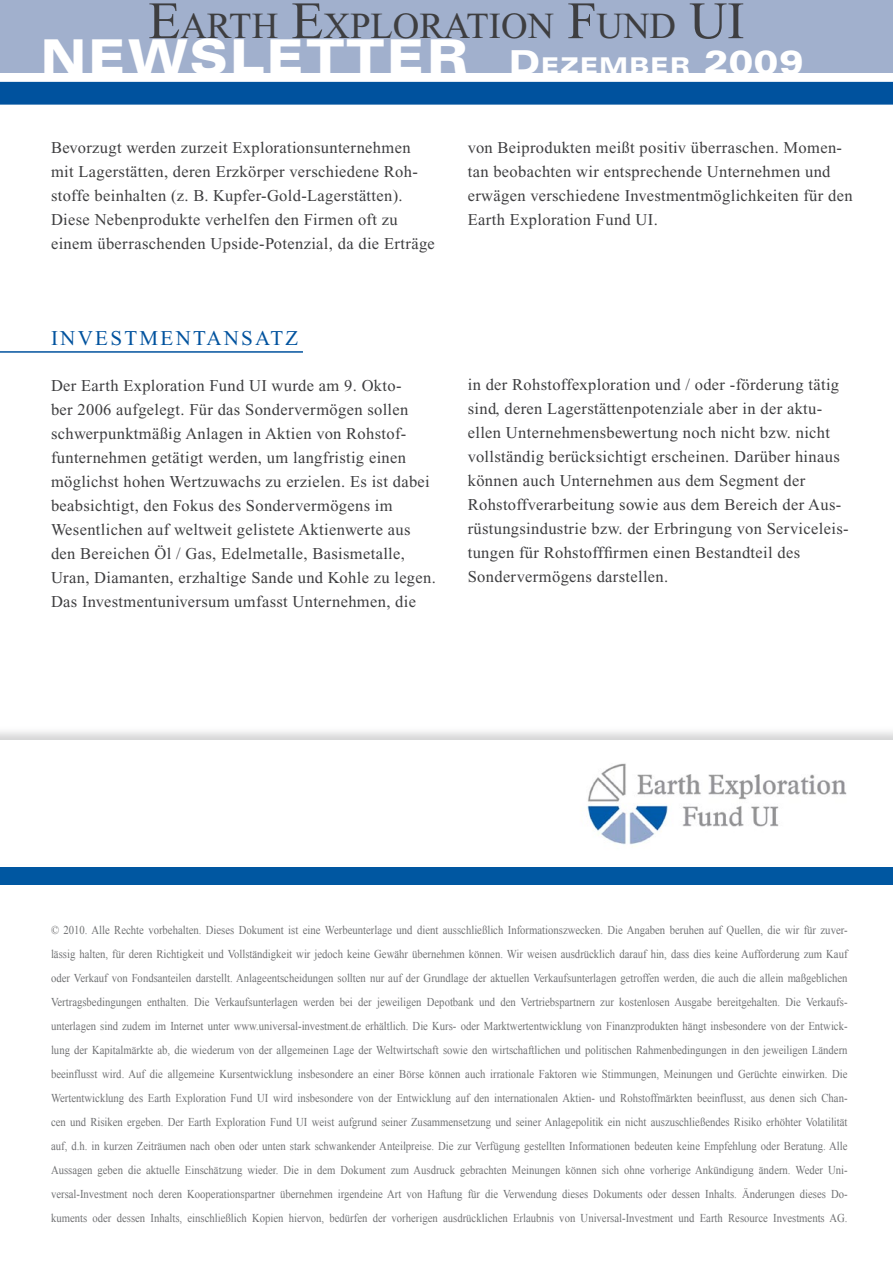
<style>
.page{position:relative;width:893px;height:1263px;background:#fff}
.page>*{position:absolute;margin:0;border:0;box-sizing:border-box;transform-origin:0 0}
.t1{font:900 expanded 48px "Univers";letter-spacing:.02em;color:#fff}
.t2{font:36.75px "Times New Roman";color:#3e3e40}
.t3{font:21px "Times New Roman";letter-spacing:.11em;color:#00529e}
.t4{font:16.5px/24px "Times New Roman";letter-spacing:.02em;color:#3e3e40}
.t5{font:12px/24px "Times New Roman";color:#707173;text-align:justify;scale:.89 1}
.s1{font-size:52.5px}
.s2{font-size:33px}
.s3{font-size:23.1px}
</style>
<div class="page">
<div style="left:0;top:725px;width:893px;height:143px;background:#707173;opacity:.3"></div>
<div style="left:0;top:741px;width:893px;height:123px;background:#fff"></div>
<img style="left:587px;top:763px;width:260px;height:82px">
<div style="left:0;top:868px;width:893px;height:17px;background:#0057a1"></div>
<hr style="left:0;top:351px;width:303px;height:2px;background:#00529e">
<div style="left:0;top:0;width:893px;height:73px;background:#a1b0cd"></div>
<div style="left:0;top:82px;width:893px;height:23px;background:#00529e"></div>
<h2 class="t2" style="left:148px;top:6px;width:569px"><span class="s1">E</span>arth <span class="s1">E</span>xploration <span class="s1">F</span>und <span class="s1">UI</span></h2>
<h1 class="t1" style="left:40px;top:29px;width:764px">NEWSLETTER <span class="s2">D</span><span class="s3">EZEMBER</span> <span class="s2">2009</span></h1>
<p class="t4" style="left:51px;top:136px;width:385px">Bevorzugt werden zurzeit Explorationsunternehmen mit Lagerstätten, deren Erzkörper verschiedene Roh&shy;stoffe beinhalten (z. B. Kupfer-Gold-Lagerstätten).<br>Diese Nebenprodukte verhelfen den Firmen oft zu einem überraschenden Upside-Potenzial, da die Erträge</p>
<h3 class="t4" style="left:468px;top:136px;width:386px">von Beiprodukten meißt positiv überraschen. Momen&shy;tan beobachten wir entsprechende Unternehmen und erwägen verschiedene Investmentmöglichkeiten für den Earth Exploration Fund UI.</h3>
<h3 class="t3" style="left:51px;top:326px;width:15px">Inv</h3>
<h3 class="t3" style="left:95px;top:326px;width:205px">estmentAn satz</h3>
<p class="t4" style="left:51px;top:374px;width:386px">Der Earth Exploration Fund UI wurde am 9. Okto-<br>ber 2006 aufgelegt. Für das Sondervermögen sollen schwerpunktmäßig Anlagen in Aktien von Rohstof&shy;funternehmen getätigt werden, um langfristig einen möglichst hohen Wertzuwachs zu erzielen. Es ist dabei beabsichtigt, den Fokus des Sondervermögens im Wesentlichen auf weltweit gelistete Aktienwerte aus den Bereichen Öl / Gas, Edelmetalle, Basismetalle, Uran, Diamanten, erzhaltige Sande und Kohle zu legen.<br>Das Investmentuniversum umfasst Unternehmen, die</p>
<p class="t4" style="left:468px;top:373px;width:382px">in der Rohstoffexploration und / oder -förderung tätig sind, deren Lagerstättenpotenziale aber in der aktu&shy;ellen Unternehmensbewertung noch nicht bzw. nicht vollständig berücksichtigt erscheinen. Darüber hinaus können auch Unternehmen aus dem Segment der Rohstoffverarbeitung sowie aus dem Bereich der Aus&shy;rüstungsindustrie bzw. der Erbringung von Serviceleis&shy;tungen für Rohstofffirmen einen Bestandteil des Sondervermögens darstellen.</p>
<p class="t5" style="left:51px;top:918px;width:896px">© 2010. Alle Rechte vorbehalten. Dieses Dokument ist eine Werbeunterlage und dient ausschließlich Informationszwecken. Die Angaben beruhen auf Quellen, die wir für zuver&shy;lässig halten, für deren Richtigkeit und Vollständigkeit wir jedoch keine Gewähr übernehmen können. Wir weisen ausdrücklich darauf hin, dass dies keine Aufforderung zum Kauf oder Verkauf von Fondsanteilen darstellt. Anlageentscheidungen sollten nur auf der Grundlage der aktuellen Verkaufsunterlagen getroffen werden, die auch die allein maßgeblichen Vertragsbedingungen enthalten. Die Verkaufsunterlagen werden bei der jeweiligen Depotbank und den Vertriebspartnern zur kostenlosen Ausgabe bereitgehalten. Die Verkaufs&shy;unterlagen sind zudem im Internet unter www.universal-investment.de erhältlich. Die Kurs- oder Marktwertentwicklung von Finanzprodukten hängt insbesondere von der Entwick&shy;lung der Kapitalmärkte ab, die wiederum von der allgemeinen Lage der Weltwirtschaft sowie den wirtschaftlichen und politischen Rahmenbedingungen in den jeweiligen Ländern beeinflusst wird. Auf die allgemeine Kursentwicklung insbesondere an einer Börse können auch irrationale Faktoren wie Stimmungen, Meinungen und Gerüchte einwirken. Die Wertentwicklung des Earth Exploration Fund UI wird insbesondere von der Entwicklung auf den internationalen Aktien- und Rohstoffmärkten beeinflusst, aus denen sich Chan&shy;cen und Risiken ergeben. Der Earth Exploration Fund UI weist aufgrund seiner Zusammensetzung und seiner Anlagepolitik ein nicht auszuschließendes Risiko erhöhter Volatilität auf, d.h. in kurzen Zeiträumen nach oben oder unten stark schwankender Anteilpreise. Die zur Verfügung gestellten Informationen bedeuten keine Empfehlung oder Beratung. Alle Aussagen geben die aktuelle Einschätzung wieder. Die in dem Dokument zum Ausdruck gebrachten Meinungen können sich ohne vorherige Ankündigung ändern. Weder Uni&shy;versal-Investment noch deren Kooperationspartner übernehmen irgendeine Art von Haftung für die Verwendung dieses Dokuments oder dessen Inhalts. Änderungen dieses Do&shy;kuments oder dessen Inhalts, einschließlich Kopien hiervon, bedürfen der vorherigen ausdrücklichen Erlaubnis von Universal-Investment und Earth Resource Investments AG.</p>
</div>
